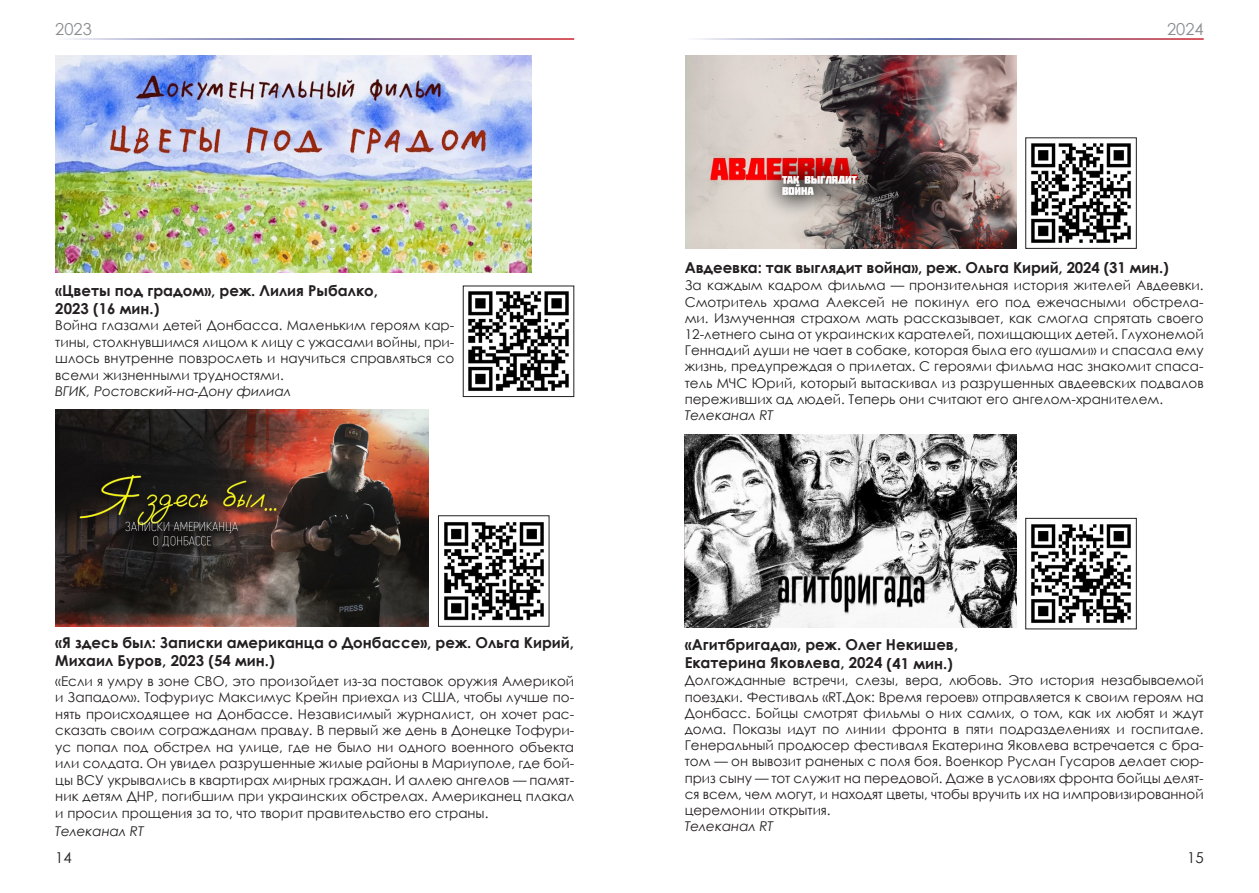
<style>
.page{position:relative;width:1259px;height:893px;background:#fff}
.page>*{position:absolute;margin:0;border:0;box-sizing:border-box;transform-origin:0 0}
.Year{font:16.5px "Century Gothic";color:#8a8c8f}
.Film{font:700 15px/18px "Century Gothic";color:#231f20}
.TEXT{font:700 15px "Century Gothic";color:#231f20}
.t1{font:15px "Century Gothic";color:#231f20}
.TEXT-2{font:13.5px/16.2px "Century Gothic";color:#231f20;text-align:justify}
.TEXT-3{font:italic 13.5px "Century Gothic";color:#231f20}
</style>
<div class="page">
<img style="left:55px;top:409px;width:373px;height:218px">
<img style="left:468px;top:291px;width:101px;height:100px">
<div style="left:463px;top:286px;width:111px;height:111px;border:1px solid #231f20"></div>
<img style="left:444px;top:522px;width:100px;height:99px">
<div style="left:438px;top:515px;width:111px;height:112px;border:1px solid #231f20"></div>
<img style="left:55px;top:55px;width:476px;height:218px">
<img style="left:685px;top:55px;width:331px;height:194px">
<img style="left:685px;top:434px;width:331px;height:194px">
<img style="left:1031px;top:143px;width:100px;height:100px">
<div style="left:1025px;top:137px;width:111px;height:112px;border:1px solid #231f20"></div>
<img style="left:1031px;top:524px;width:100px;height:99px">
<div style="left:1025px;top:518px;width:111px;height:111px;border:1px solid #231f20"></div>
<p class="Year" style="left:55px;top:18px;width:38px">2023</p>
<p class="Year" style="left:1167px;top:18px;width:38px">2024</p>
<p class="TEXT" style="left:55px;top:279px;width:324px">«Цветы под градом», реж. Лилия Рыбалко,</p>
<p class="TEXT" style="left:55px;top:297px;width:106px">2023 (16 мин.)</p>
<p class="TEXT-2" style="left:55px;top:317px;width:400px">Война глазами детей Донбасса. Маленьким героям кар&shy;тины, столкнувшимся лицом к лицу с ужасами войны, при&shy;шлось внутренне повзрослеть и научиться справляться со всеми жизненными трудностями.</p>
<p class="TEXT-3" style="left:55px;top:382px;width:237px">ВГИК, Ростовский-на-Дону филиал</p>
<p class="Film" style="left:55px;top:633px;width:520px">«Я здесь был: Записки американца о Донбассе», реж. Ольга Кирий,<br>Михаил Буров, 2023 (54 мин.)</p>
<p class="TEXT-2" style="left:55px;top:673px;width:520px">«Если я умру в зоне СВО, это произойдет из-за поставок оружия Америкой и Западом». Тофуриус Максимус Крейн приехал из США, чтобы лучше по&shy;нять происходящее на Донбассе. Независимый журналист, он хочет рас&shy;сказать своим согражданам правду. В первый же день в Донецке Тофури&shy;ус попал под обстрел на улице, где не было ни одного военного объекта или солдата. Он увидел разрушенные жилые районы в Мариуполе, где бой&shy;цы ВСУ укрывались в квартирах мирных граждан. И аллею ангелов — памят&shy;ник детям ДНР, погибшим при украинских обстрелах. Американец плакал и просил прощения за то, что творит правительство его страны.</p>
<p class="TEXT-3" style="left:55px;top:822px;width:90px">Телеканал RT</p>
<p class="Film" style="left:685px;top:258px;width:485px">Авдеевка: так выглядит война», реж. Ольга Кирий, 2024 (31 мин.)</p>
<p class="TEXT-2" style="left:685px;top:277px;width:520px">За каждым кадром фильма — пронзительная история жителей Авдеевки.<br>Смотритель храма Алексей не покинул его под ежечасными обстрела&shy;ми. Измученная страхом мать рассказывает, как смогла спрятать своего 12‑летнего сына от украинских карателей, похищающих детей. Глухонемой Геннадий души не чает в собаке, которая была его «ушами» и спасала ему жизнь, предупреждая о прилетах. С героями фильма нас знакомит спаса&shy;тель МЧС Юрий, который вытаскивал из разрушенных авдеевских подвалов переживших ад людей. Теперь они считают его ангелом-хранителем.</p>
<p class="TEXT-3" style="left:685px;top:406px;width:90px">Телеканал RT</p>
<p class="Film" style="left:685px;top:634px;width:275px">«Агитбригада», реж. Олег Некишев,<br>Екатерина Яковлева, 2024 (41 мин.)</p>
<p class="TEXT-2" style="left:685px;top:672px;width:520px">Долгожданные встречи, слезы, вера, любовь. Это история незабываемой поездки. Фестиваль «RT.Док: Время героев» отправляется к своим героям на Донбасс. Бойцы смотрят фильмы о них самих, о том, как их любят и ждут дома. Показы идут по линии фронта в пяти подразделениях и госпитале.<br>Генеральный продюсер фестиваля Екатерина Яковлева встречается с бра&shy;том — он вывозит раненых с поля боя. Военкор Руслан Гусаров делает сюр&shy;приз сыну — тот служит на передовой. Даже в условиях фронта бойцы делят&shy;ся всем, чем могут, и находят цветы, чтобы вручить их на импровизированной церемонии открытия.</p>
<p class="TEXT-3" style="left:685px;top:817px;width:90px">Телеканал RT</p>
<p class="t1" style="left:55px;top:847px;width:18px">14</p>
<p class="t1" style="left:1187px;top:847px;width:18px">15</p>
</div>
